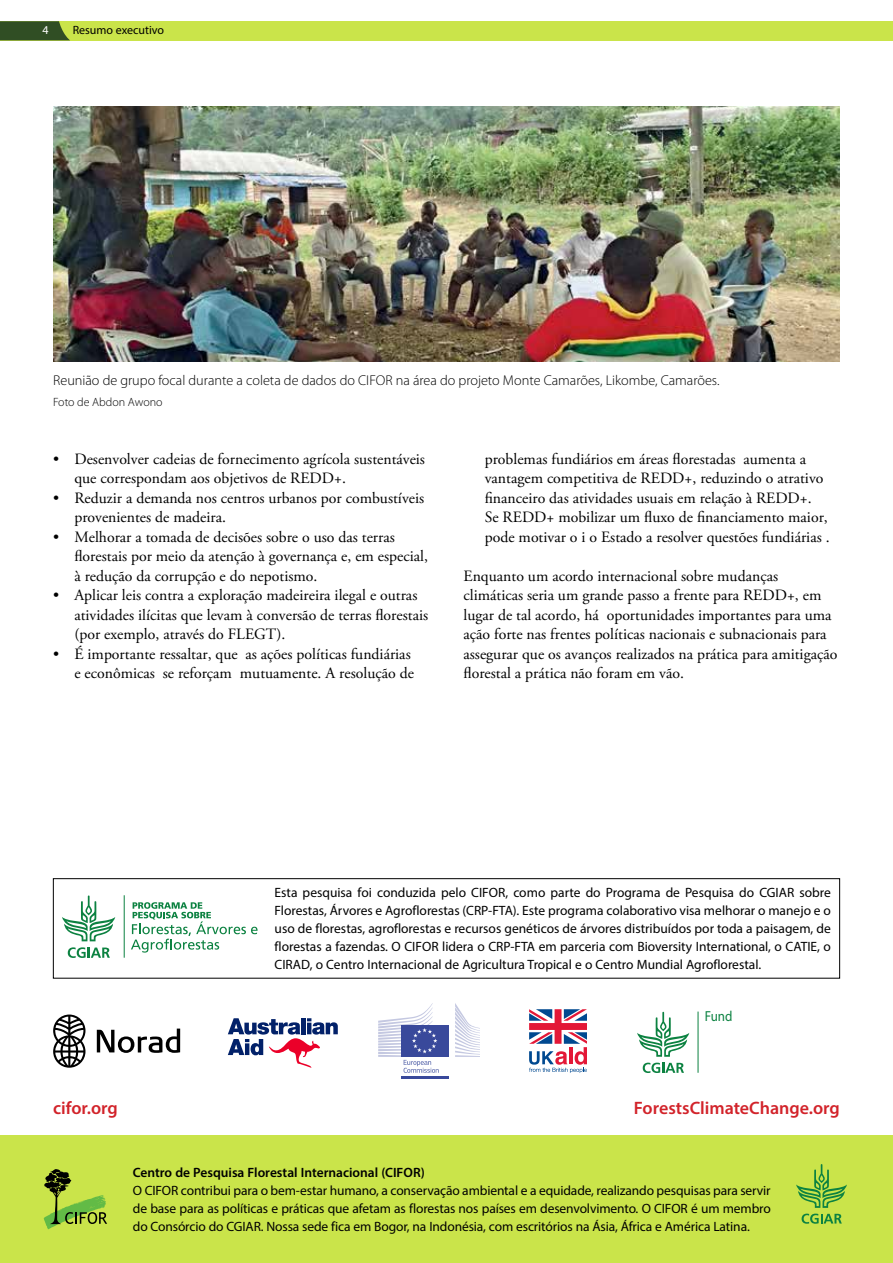
<style>
.page{position:relative;width:893px;height:1263px;background:#fff}
.page>*{position:absolute;margin:0;border:0;box-sizing:border-box;transform-origin:0 0}
.t1{font:600 18px "Myriad Pro";color:#d2232a}
.t2{font:15.75px/19.5px "Adobe Garamond Pro";color:#000}
.t3{font:14.55px "Myriad Pro";color:#0c8241;scale:.9 1}
.t4{font:300 14.25px "Myriad Pro";color:#000}
.t5{font:13.5px/18px "Myriad Pro";letter-spacing:-.01em;color:#000;text-align:justify}
.t6{font:600 13.5px "Myriad Pro";color:#000}
.t7{font:300 12px "Myriad Pro";color:#000}
.t8{font:12px "Myriad Pro";color:#000}
.t9{font:12px "Myriad Pro";color:#fff}
</style>
<div class="page">
<div style="left:0;top:21px;width:893px;height:19px;background:#cae44a"></div>
<svg style="left:0;top:21px;width:70px;height:19px"></svg>
<div style="left:0;top:1135px;width:893px;height:128px;background:#cae44a"></div>
<svg style="left:44px;top:1169px;width:63px;height:60px"></svg>
<svg style="left:796px;top:1164px;width:51px;height:60px"></svg>
<div style="left:53px;top:878px;width:787px;height:100px;border:1px solid #000"></div>
<svg style="left:62px;top:895px;width:53px;height:46px"></svg>
<svg style="left:68px;top:947px;width:42px;height:11px"></svg>
<hr style="left:124px;top:895px;width:1px;height:63px;background:#0c8241">
<svg style="left:131px;top:902px;width:127px;height:50px"></svg>
<img style="left:53px;top:106px;width:787px;height:255px">
<svg style="left:97px;top:1028px;width:83px;height:25px"></svg>
<svg style="left:53px;top:1014px;width:32px;height:54px"></svg>
<svg style="left:529px;top:1009px;width:58px;height:64px"></svg>
<div style="left:401px;top:1025px;width:47px;height:32px;background:#39499b"></div>
<hr style="left:401px;top:1076px;width:47px;height:3px;background:#39499b">
<svg style="left:455px;top:1003px;width:24px;height:54px"></svg>
<svg style="left:378px;top:1003px;width:61px;height:70px"></svg>
<svg style="left:228px;top:1018px;width:110px;height:50px"></svg>
<svg style="left:637px;top:1011px;width:52px;height:46px"></svg>
<svg style="left:643px;top:1063px;width:41px;height:10px"></svg>
<hr style="left:698px;top:1011px;width:1px;height:62px;background:#0c8241">
<p class="t9" style="left:43px;top:23px;width:8px">4</p>
<p class="t8" style="left:73px;top:23px;width:93px">Resumo executivo</p>
<p class="t4" style="left:53px;top:372px;width:668px">Reunião de grupo focal durante a coleta de dados do CIFOR na área do projeto Monte Camarões, Likombe, Camarões.</p>
<p class="t7" style="left:53px;top:394px;width:111px">Foto de Abdon Awono</p>
<p class="t2" style="left:74px;top:449px;width:352px;text-indent:-21px">• Desenvolver cadeias de fornecimento agrícola sustentáveis que correspondam aos objetivos de REDD+.</p>
<p class="t2" style="left:74px;top:488px;width:351px;text-indent:-21px">• Reduzir a demanda nos centros urbanos por combustíveis provenientes de madeira.</p>
<p class="t2" style="left:74px;top:527px;width:355px;text-indent:-21px">• Melhorar a tomada de decisões sobre o uso das terras florestais por meio da atenção à governança e, em especial, à redução da corrupção e do nepotismo.</p>
<p class="t2" style="left:74px;top:586px;width:355px;text-indent:-21px">• Aplicar leis contra a exploração madeireira ilegal e outras atividades ilícitas que levam à conversão de terras florestais (por exemplo, através do FLEGT).</p>
<p class="t2" style="left:53px;top:644px;width:362px;text-align:right">• É importante ressaltar, que as ações políticas fundiárias e econômicas se reforçam mutuamente. A resolução de</p>
<p class="t2" style="left:485px;top:449px;width:346px">problemas fundiários em áreas florestadas aumenta a vantagem competitiva de REDD+, reduzindo o atrativo financeiro das atividades usuais em relação à REDD+.<br>Se REDD+ mobilizar um fluxo de financiamento maior, pode motivar o i o Estado a resolver questões fundiárias .</p>
<p class="t2" style="left:463px;top:566px;width:375px">Enquanto um acordo internacional sobre mudanças climáticas seria um grande passo a frente para REDD+, em lugar de tal acordo, há oportunidades importantes para uma ação forte nas frentes políticas nacionais e subnacionais para assegurar que os avanços realizados na prática para amitigação florestal a prática não foram em vão.</p>
<p class="t5" style="left:275px;top:884px;width:558px">Esta pesquisa foi conduzida pelo CIFOR, como parte do Programa de Pesquisa do CGIAR sobre Florestas, Árvores e Agroflorestas (CRP-FTA). Este programa colaborativo visa melhorar o manejo e o uso de florestas, agroflorestas e recursos genéticos de árvores distribuídos por toda a paisagem, de florestas a fazendas. O CIFOR lidera o CRP-FTA em parceria com Bioversity International, o CATIE, o CIRAD, o Centro Internacional de Agricultura Tropical e o Centro Mundial Agroflorestal.</p>
<p class="t3" style="left:705px;top:1007px;width:32px">Fund</p>
<p class="t1" style="left:53px;top:1097px;width:66px">cifor.org</p>
<p class="t1" style="left:634px;top:1097px;width:207px">ForestsClimateChange.org</p>
<p class="t6" style="left:133px;top:1164px;width:293px">Centro de Pesquisa Florestal Internacional (CIFOR)</p>
<p class="t5" style="left:133px;top:1181px;width:639px">O CIFOR contribui para o bem-estar humano, a conservação ambiental e a equidade, realizando pesquisas para servir de base para as políticas e práticas que afetam as florestas nos países em desenvolvimento. O CIFOR é um membro do Consórcio do CGIAR. Nossa sede fica em Bogor, na Indonésia, com escritórios na Ásia, África e América Latina.</p>
</div>
